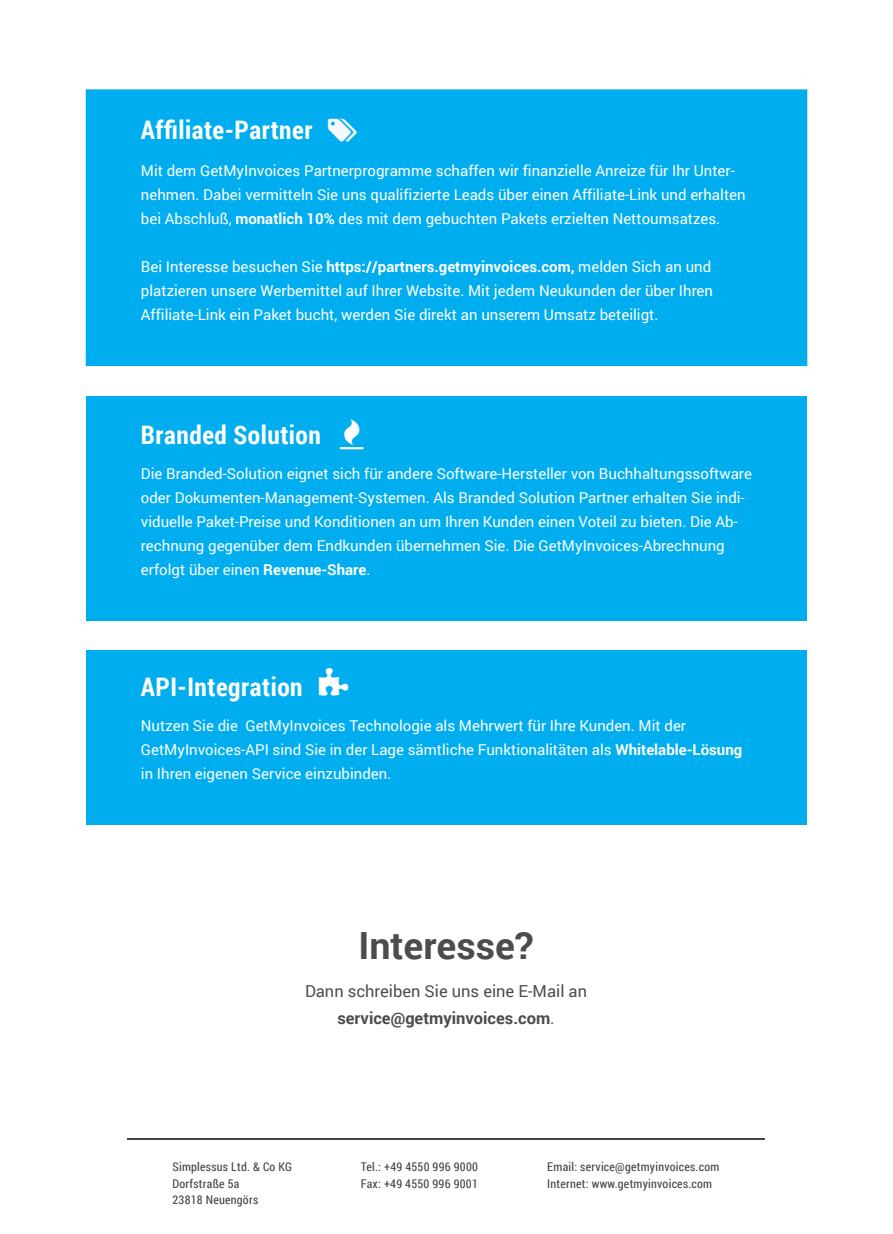
<style>
.page{position:relative;width:893px;height:1234px;background:#fff}
.page>*{position:absolute;margin:0;border:0;box-sizing:border-box;transform-origin:0 0}
.t1{font:700 37.5px "Roboto";color:#4b4c4d}
.t2{font:700 25.5px "Roboto Condensed";letter-spacing:.02em;color:#fff}
.t3{font:16.5px/27px "Roboto";color:#4b4c4d;text-align:center}
.t4{font:15px/24px "Roboto";color:#fff}
.t5{font:12px/16.5px "Roboto Condensed";letter-spacing:.02em;color:#434444}
.s1{font-weight:700}
</style>
<div class="page">
<hr style="left:128px;top:1138px;width:637px;height:1px;background:#414446">
<div style="left:86px;top:89px;width:721px;height:277px;background:#00aeef;border:2px solid #00aeef"></div>
<div style="left:87px;top:396px;width:720px;height:224px;background:#00aeef"></div>
<div style="left:87px;top:650px;width:720px;height:174px;background:#00aeef"></div>
<h2 class="t2" style="left:141px;top:112px;width:173px">Affiliate-Partner</h2>
<p class="t4" style="left:141px;top:158px;width:606px">Mit dem GetMyInvoices Partnerprogramme schaffen wir finanzielle Anreize für Ihr Unter&shy;nehmen. Dabei vermitteln Sie uns qualifizierte Leads über einen Affiliate-Link und erhalten bei Abschluß, <span class="s1">monatlich 10%</span> des mit dem gebuchten Pakets erzielten Nettoumsatzes.</p>
<p class="t4" style="left:141px;top:254px;width:574px">Bei Interesse besuchen Sie <span class="s1">https://partners.getmyinvoices.com,</span> melden Sich an und platzieren unsere Werbemittel auf Ihrer Website. Mit jedem Neukunden der über Ihren<br>Affiliate-Link ein Paket bucht, werden Sie direkt an unserem Umsatz beteiligt.</p>
<h2 class="t2" style="left:141px;top:416px;width:181px">Branded Solution</h2>
<p class="t4" style="left:141px;top:461px;width:612px">Die Branded-Solution eignet sich für andere Software-Hersteller von Buchhaltungssoftware oder Dokumenten-Management-Systemen. Als Branded Solution Partner erhalten Sie indi&shy;viduelle Paket-Preise und Konditionen an um Ihren Kunden einen Voteil zu bieten. Die Ab&shy;rechnung gegenüber dem Endkunden übernehmen Sie. Die GetMyInvoices-Abrechnung erfolgt über einen <span class="s1">Revenue-Share</span>.</p>
<h2 class="t2" style="left:141px;top:668px;width:163px">API-Integration</h2>
<p class="t4" style="left:141px;top:713px;width:603px">Nutzen Sie die GetMyInvoices Technologie als Mehrwert für Ihre Kunden. Mit der<br>GetMyInvoices-API sind Sie in der Lage sämtliche Funktionalitäten als <span class="s1">Whitelable-Lösung </span>in Ihren eigenen Service einzubinden.</p>
<h1 class="t1" style="left:358px;top:919px;width:177px">Interesse?</h1>
<p class="t3" style="left:305px;top:976px;width:283px">Dann schreiben Sie uns eine E-Mail an <span class="s1">service@getmyinvoices.com</span>.</p>
<p class="t5" style="left:172px;top:1158px;width:121px">Simplessus Ltd. &amp; Co KG<br>Dorfstraße 5a<br>23818 Neuengörs</p>
<p class="t5" style="left:361px;top:1158px;width:119px">Tel.: +49 4550 996 9000<br>Fax: +49 4550 996 9001</p>
<p class="t5" style="left:547px;top:1158px;width:174px">Email: service@getmyinvoices.com<br>Internet: www.getmyinvoices.com</p>
</div>
